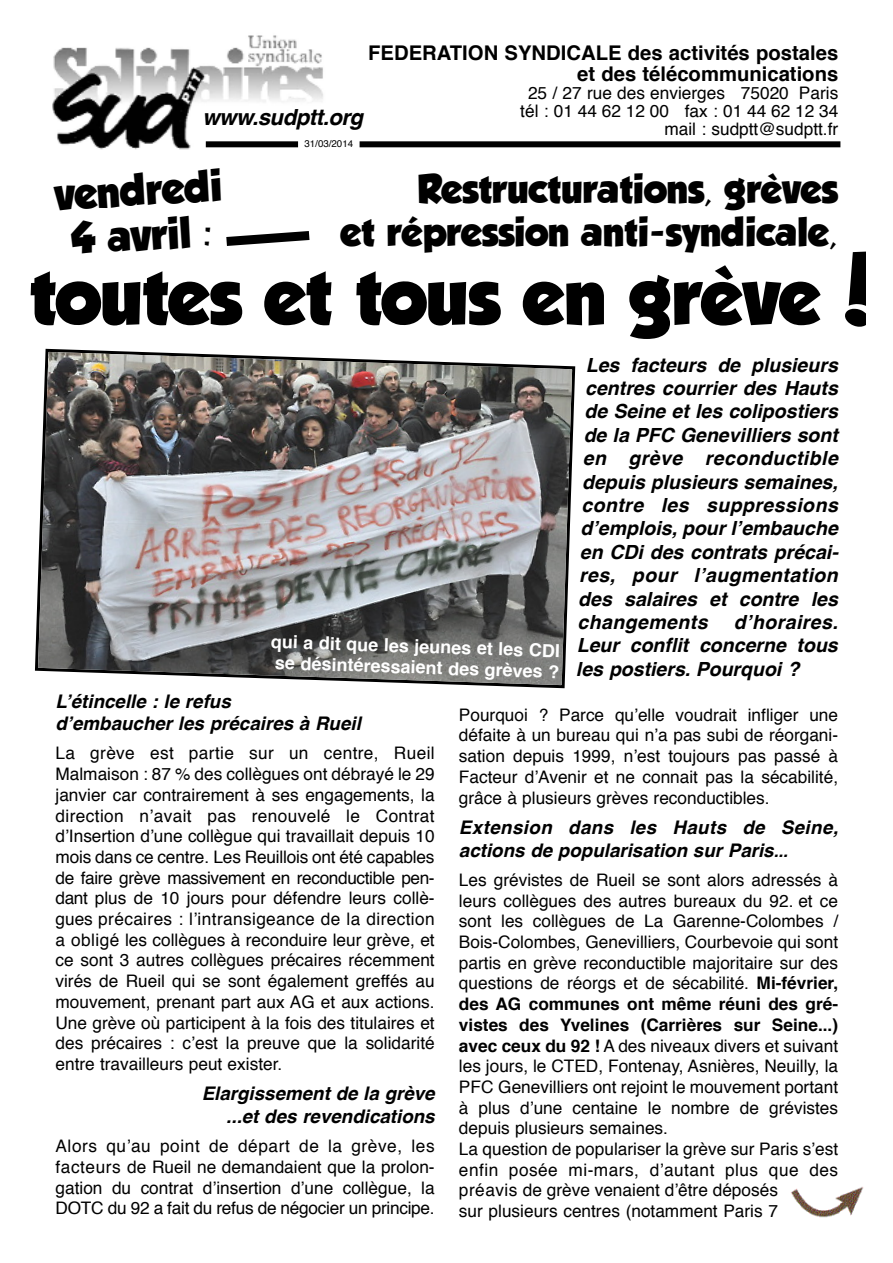
<style>
.page{position:relative;width:893px;height:1263px;background:#fff}
.page>*{position:absolute;margin:0;border:0;box-sizing:border-box;transform-origin:0 0}
.t1{font:71.25px "GROBOLD";color:#000}
.t2{font:39px/44.8px "GROBOLD";color:#000;text-align:center}
.t3{font:36px/43.2px "GROBOLD";letter-spacing:.005em;color:#000;text-align:right}
.t4{font:italic 700 22.2px "Helvetica";letter-spacing:-.02em;color:#000}
.t5{font:700 20.25px/21px "Helvetica";color:#000;text-align:right}
.t6{font:italic 700 19.5px/23.4px "Helvetica";color:#000;text-align:justify}
.t7{font:italic 700 19.5px "Helvetica";letter-spacing:.02em;color:#000}
.t8{font:italic 700 18.75px/22.5px "Helvetica";color:#000}
.t9{font:700 18px/21px "Helvetica";color:#fff}
.t10{font:17.25px/20.7px "Helvetica";color:#000;text-align:justify}
.t11{font:9.75px "Helvetica";color:#000}
.s1{font-size:77.55px}
.s2{font-size:17.25px}
.s3{font-weight:700}
</style>
<div class="page">
<img style="left:53px;top:35px;width:270px;height:115px">
<div style="left:359px;top:141px;width:481px;height:6px;background:#000"></div>
<svg style="left:226px;top:231px;width:84px;height:15px"></svg>
<svg style="left:34px;top:348px;width:542px;height:341px"></svg>
<img style="left:38px;top:352px;width:534px;height:333px">
<div style="left:206px;top:141px;width:92px;height:6px;background:#000"></div>
<img style="left:791px;top:1186px;width:73px;height:32px">
<p class="t5" style="left:368px;top:44px;width:471px">FEDERATION SYNDICALE des activités postales et des télécommunications</p>
<p class="t10" style="left:520px;top:85px;width:319px;line-height:18px;text-align:right">25 / 27 rue des envierges 75020 Paris tél : 01 44 62 12 00 fax : 01 44 62 12 34 mail : sudptt@sudptt.fr</p>
<p class="t4" style="left:202px;top:108px;width:162px">www.sudptt.org</p>
<p class="t11" style="left:304px;top:140px;width:50px">31/03/2014</p>
<h3 class="t3" style="left:341px;top:171px;width:498px">Restructurations, grèves<br>et répression anti-syndicale,</h3>
<h1 class="t1" style="left:30px;top:268px;width:853px">toutes et tous en grève<span class="s1">!</span></h1>
<h2 class="t2" style="left:54px;top:176px;width:169px;rotate:-3deg">vendredi<br>4 avril :</h2>
<p class="t9" style="left:271px;top:632px;width:291px;rotate:2deg">qui a dit que les jeunes et les CDI se désintéressaient des grèves ?</p>
<p class="t6" style="left:585px;top:355px;width:253px">Les facteurs de plusieurs</p>
<p class="t6" style="left:585px;top:378px;width:254px">centres courrier des Hauts</p>
<p class="t6" style="left:584px;top:401px;width:255px">de Seine et les colipostiers</p>
<p class="t6" style="left:583px;top:425px;width:255px">de la PFC Genevilliers sont</p>
<p class="t7" style="left:583px;top:450px;width:256px">en grève reconductible</p>
<p class="t6" style="left:582px;top:472px;width:257px">depuis plusieurs semaines,</p>
<p class="t7" style="left:581px;top:497px;width:258px">contre les suppressions</p>
<p class="t6" style="left:580px;top:518px;width:259px">d’emplois, pour l’embauche</p>
<p class="t6" style="left:580px;top:542px;width:260px">en CDi des contrats précai-</p>
<p class="t7" style="left:579px;top:567px;width:260px">res, pour l’augmentation</p>
<p class="t6" style="left:578px;top:589px;width:261px">des salaires et contre les</p>
<p class="t7" style="left:577px;top:614px;width:132px">changements</p>
<p class="t6" style="left:576px;top:612px;width:263px;text-indent:158px">d’horaires.<br>Leur conflit concerne tous les postiers. Pourquoi ?</p>
<p class="t8" style="left:55px;top:691px;width:307px">L’étincelle : le refus<br>d’embaucher les précaires à Rueil</p>
<p class="t10" style="left:55px;top:744px;width:381px">La grève est partie sur un centre, Rueil Malmaison : 87 % des collègues ont débrayé le 29 janvier car contrairement à ses engagements, la direction n’avait pas renouvelé le Contrat d’Insertion d’une collègue qui travaillait depuis 10 mois dans ce centre. Les Reuillois ont été capables de faire grève massivement en reconductible pen&shy;dant plus de 10 jours pour défendre leurs collè&shy;gues précaires : l’intransigeance de la direction a obligé les collègues à reconduire leur grève, et ce sont 3 autres collègues précaires récemment virés de Rueil qui se sont également greffés au mouvement, prenant part aux AG et aux actions.<br>Une grève où participent à la fois des titulaires et des précaires : c’est la preuve que la solidarité entre travailleurs peut exister.</p>
<p class="t8" style="left:202px;top:1084px;width:234px;text-align:right">Elargissement de la grève ...et des revendications</p>
<p class="t10" style="left:55px;top:1137px;width:381px">Alors qu’au point de départ de la grève, les facteurs de Rueil ne demandaient que la prolon&shy;gation du contrat d’insertion d’une collègue, la DOTC du 92 a fait du refus de négocier un principe.</p>
<p class="t10" style="left:459px;top:706px;width:380px">Pourquoi ? Parce qu’elle voudrait infliger une défaite à un bureau qui n’a pas subi de réorgani&shy;sation depuis 1999, n’est toujours pas passé à Facteur d’Avenir et ne connait pas la sécabilité, grâce à plusieurs grèves reconductibles.</p>
<p class="t8" style="left:459px;top:818px;width:381px">Extension dans les Hauts de Seine, actions de popularisation sur Paris<span class="s2">...</span></p>
<p class="t10" style="left:459px;top:871px;width:381px;text-align:left">Les grévistes de Rueil se sont alors adressés à leurs collègues des autres bureaux du 92. et ce sont les collègues de La Garenne-Colombes / Bois-Colombes, Genevilliers, Courbevoie qui sont partis en grève reconductible majoritaire sur des questions de réorgs et de sécabilité. <span class="s3">Mi-février, des AG communes ont même réuni des gré&shy;vistes des Yvelines (Carrières sur Seine...) avec ceux du 92 !</span> A des niveaux divers et suivant les jours, le CTED, Fontenay, Asnières, Neuilly, la PFC Genevilliers ont rejoint le mouvement portant à plus d’une centaine le nombre de grévistes depuis plusieurs semaines.<br>La question de populariser la grève sur Paris s’est enfin posée mi-mars, d’autant plus que des préavis de grève venaient d’être déposés<br>sur plusieurs centres (notamment Paris 7</p>
</div>
